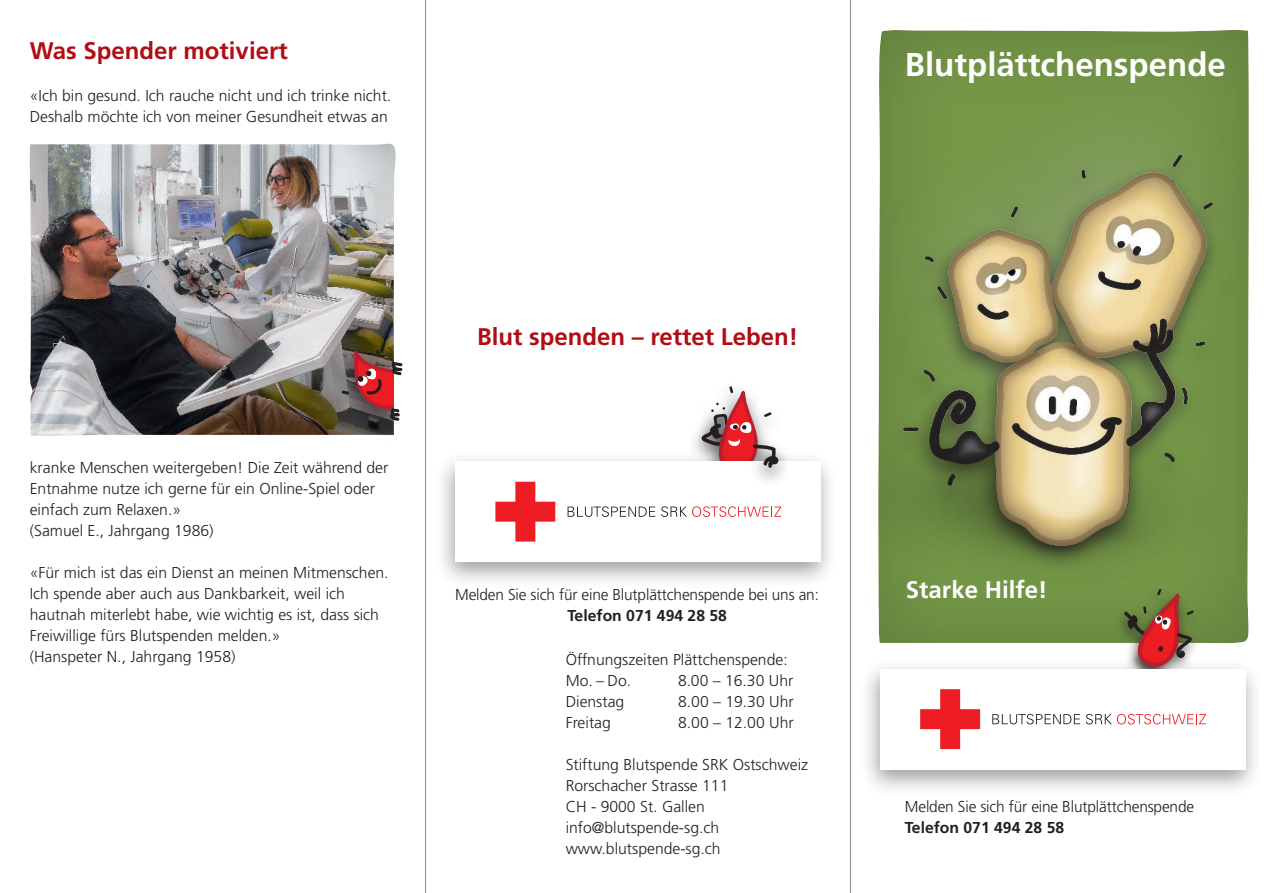
<style>
.page{position:relative;width:1276px;height:893px;background:#fff}
.page>*{position:absolute;margin:0;border:0;box-sizing:border-box;transform-origin:0 0}
.t1{font:700 33px "Frutiger LT Std";color:#fff}
.t2{font:700 24px "Frutiger LT Std";color:#b00d15}
.t3{font:700 24px "Frutiger LT Std";color:#fff}
.t4{font:300 15.75px/21px "Frutiger LT Std";color:#231f20}
.t5{font:700 15.75px "Frutiger LT Std";color:#231f20}
</style>
<div class="page">
<img style="left:29px;top:144px;width:367px;height:292px">
<div style="left:323px;top:341px;width:88px;height:103px;background:#231f20;opacity:.75"></div>
<div style="left:394px;top:309px;width:34px;height:131px;background:#fff"></div>
<svg style="left:342px;top:349px;width:61px;height:72px;background:#945858"></svg>
<div style="left:875px;top:30px;width:374px;height:613px;background:#6d8e43"></div>
<div style="left:1112px;top:583px;width:90px;height:110px;background:#709245"></div>
<img style="left:1112px;top:615px;width:90px;height:43px">
<svg style="left:1123px;top:596px;width:71px;height:62px"></svg>
<div style="left:859px;top:658px;width:403px;height:138px;background:#231f20;opacity:.44"></div>
<div style="left:880px;top:669px;width:365px;height:100px;background:#fff"></div>
<svg style="left:992px;top:714px;width:88px;height:10px"></svg>
<svg style="left:1086px;top:714px;width:25px;height:10px"></svg>
<svg style="left:1117px;top:714px;width:88px;height:10px"></svg>
<svg style="left:920px;top:689px;width:60px;height:60px"></svg>
<div style="left:866px;top:75px;width:388px;height:520px;background:#fff"></div>
<img style="left:878px;top:30px;width:370px;height:566px">
<svg style="left:425px;top:0;width:405px;height:893px"></svg>
<h2 class="t2" style="left:30px;top:37px;width:259px">Was Spender motiviert</h2>
<p class="t4" style="left:30px;top:86px;width:363px">«Ich bin gesund. Ich rauche nicht und ich trinke nicht.<br>Deshalb möchte ich von meiner Gesundheit etwas an</p>
<p class="t4" style="left:30px;top:457px;width:360px">kranke Menschen weitergeben! Die Zeit während der Entnahme nutze ich gerne für ein Online-Spiel oder einfach zum Relaxen.»<br>(Samuel E., Jahrgang 1986)</p>
<p class="t4" style="left:30px;top:562px;width:360px">«Für mich ist das ein Dienst an meinen Mitmenschen.<br>Ich spende aber auch aus Dankbarkeit, weil ich hautnah miterlebt habe, wie wichtig es ist, dass sich Freiwillige fürs Blutspenden melden.»<br>(Hanspeter N., Jahrgang 1958)</p>
<h2 class="t2" style="left:477px;top:322px;width:322px">Blut spenden – rettet Leben!</h2>
<p class="t4" style="left:455px;top:585px;width:365px">Melden Sie sich für eine Blutplättchenspende bei uns an:</p>
<p class="t5" style="left:567px;top:606px;width:161px">Telefon 071 494 28 58</p>
<p class="t4" style="left:566px;top:650px;width:223px">Öffnungszeiten Plättchenspende:<br>Mo. – Do.</p>
<p class="t4" style="left:678px;top:671px;width:117px">8.00 – 16.30 Uhr</p>
<p class="t4" style="left:566px;top:692px;width:60px">Dienstag</p>
<p class="t4" style="left:678px;top:692px;width:117px">8.00 – 19.30 Uhr</p>
<p class="t4" style="left:566px;top:713px;width:47px">Freitag</p>
<p class="t4" style="left:678px;top:713px;width:117px">8.00 – 12.00 Uhr</p>
<p class="t4" style="left:566px;top:755px;width:244px">Stiftung Blutspende SRK Ostschweiz<br>Rorschacher Strasse 111<br>CH - 9000 St. Gallen info@blutspende-sg.ch www.blutspende-sg.ch</p>
<h1 class="t1" style="left:905px;top:45px;width:322px">Blutplättchenspende</h1>
<h2 class="t3" style="left:906px;top:575px;width:143px">Starke Hilfe!</h2>
<p class="t4" style="left:905px;top:796px;width:291px">Melden Sie sich für eine Blutplättchenspende</p>
<p class="t5" style="left:905px;top:818px;width:161px">Telefon 071 494 28 58</p>
</div>
